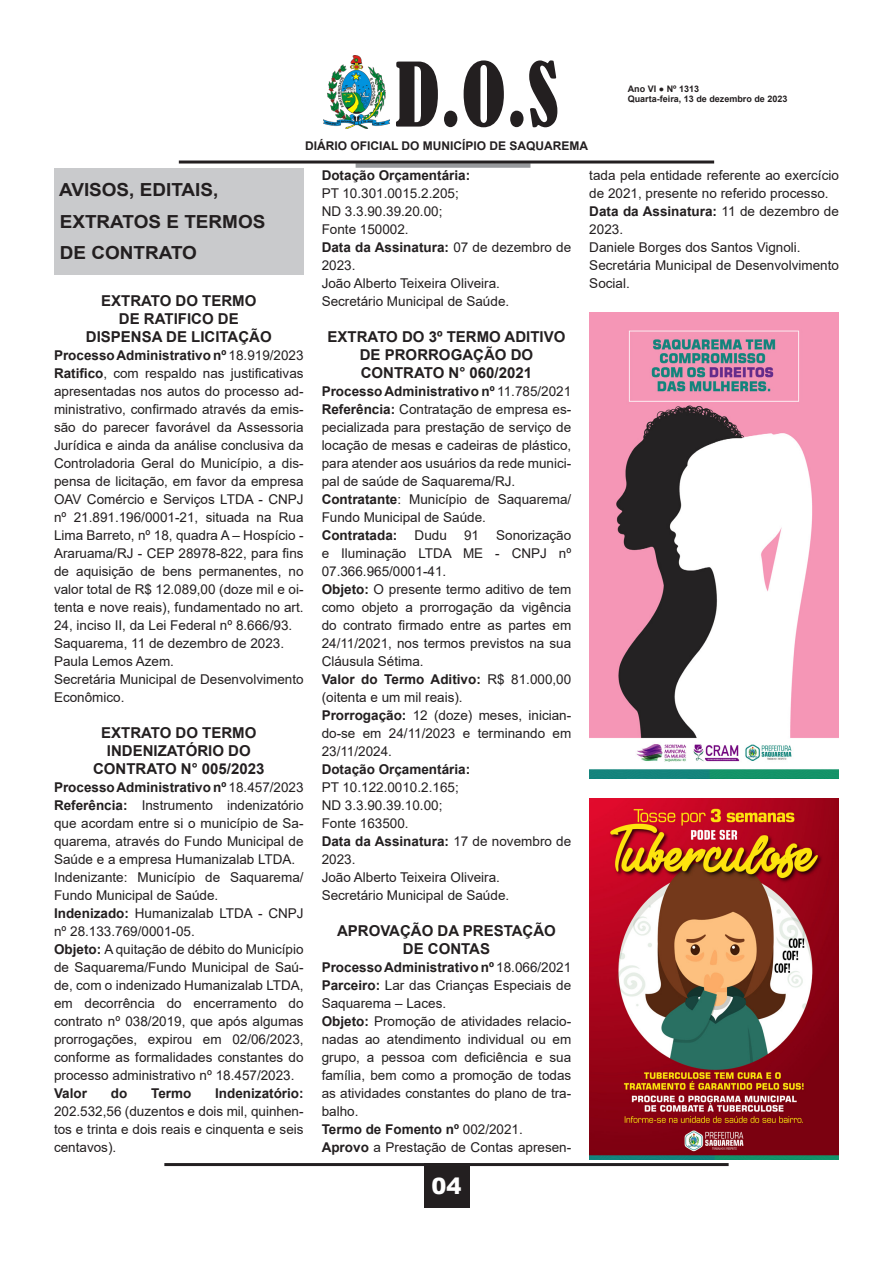
<style>
.page{position:relative;width:893px;height:1263px;background:#fff}
.page>*{position:absolute;margin:0;border:0;box-sizing:border-box;transform-origin:0 0}
.t1{font:condensed 82.5px "Bernard";color:#231f20}
.t2{font:900 22.5px "Arial";color:#fff}
.t3{font:700 18px "Arial";color:#231f20;scale:1.05 1}
.t4{font:700 15px/18px "Arial";color:#231f20;text-align:center}
.t5{font:13.5px/18px "Arial";color:#231f20}
.t6{font:700 13.5px "Arial";color:#231f20}
.t7{font:700 12px "Arial";color:#231f20}
.t8{font:700 9px/10.8px "Arial";color:#231f20}
.s1{font-weight:400}
.s2{font-weight:700}
</style>
<div class="page">
<hr style="left:164px;top:1163px;width:565px;height:3px;background:#231f20">
<div style="left:424px;top:1163px;width:45px;height:45px;background:#231f20"></div>
<img style="left:324px;top:55px;width:65px;height:73px">
<div style="left:356px;top:163px;width:174px;height:5px;background:#97999c"></div>
<hr style="left:179px;top:161px;width:535px;height:3px;background:#231f20">
<div style="left:55px;top:168px;width:249px;height:107px;background:#c9cacc"></div>
<img style="left:589px;top:312px;width:250px;height:466px">
<img style="left:589px;top:798px;width:250px;height:362px">
<h1 class="t1" style="left:395px;top:47px;width:165px">D.O.S</h1>
<p class="t7" style="left:305px;top:137px;width:285px">DIÁRIO OFICIAL DO MUNICÍPIO DE SAQUAREMA</p>
<p class="t8" style="left:628px;top:83px;width:161px">Ano VI ● Nº 1313<br>Quarta-feira, 13 de dezembro de 2023</p>
<p class="t3" style="left:59px;top:177px;width:153px">AVISOS, EDITAIS,</p>
<p class="t3" style="left:60px;top:209px;width:197px">EXTRATOS E TERMOS</p>
<p class="t3" style="left:60px;top:240px;width:132px">DE CONTRATO</p>
<p class="t4" style="left:101px;top:292px;width:157px">EXTRATO DO TERMO</p>
<p class="t4" style="left:119px;top:310px;width:121px">DE RATIFICO DE</p>
<p class="t4" style="left:86px;top:328px;width:187px">DISPENSA DE LICITAÇÃO</p>
<p class="t6" style="left:54px;top:346px;width:251px">Processo Administrativo nº <span class="s1">18.919/2023</span></p>
<p class="t5" style="left:54px;top:364px;width:251px;text-align:justify"><span class="s2">Ratifico</span>, com respaldo nas justificativas apresentadas nos autos do processo ad&shy;ministrativo, confirmado através da emis&shy;são do parecer favorável da Assessoria Jurídica e ainda da análise conclusiva da Controladoria Geral do Município, a dis&shy;pensa de licitação, em favor da empresa OAV Comércio e Serviços LTDA - CNPJ nº 21.891.196/0001-21, situada na Rua Lima Barreto, nº 18, quadra A – Hospício - Araruama/RJ - CEP 28978-822, para fins de aquisição de bens permanentes, no valor total de R$ 12.089,00 (doze mil e oi&shy;tenta e nove reais), fundamentado no art.<br>24, inciso II, da Lei Federal nº 8.666/93.</p>
<p class="t5" style="left:54px;top:634px;width:232px">Saquarema, 11 de dezembro de 2023.</p>
<p class="t5" style="left:54px;top:652px;width:122px">Paula Lemos Azem.</p>
<p class="t5" style="left:54px;top:670px;width:251px">Secretária Municipal de Desenvolvimento<br>Econômico.</p>
<p class="t4" style="left:101px;top:724px;width:157px">EXTRATO DO TERMO</p>
<p class="t4" style="left:107px;top:742px;width:145px">INDENIZATÓRIO DO</p>
<p class="t4" style="left:93px;top:760px;width:173px">CONTRATO N° 005/2023</p>
<p class="t6" style="left:54px;top:778px;width:251px">Processo Administrativo nº <span class="s1">18.457/2023</span></p>
<p class="t5" style="left:54px;top:796px;width:251px;text-align:justify"><span class="s2">Referência:</span> Instrumento indenizatório que acordam entre si o município de Sa&shy;quarema, através do Fundo Municipal de Saúde e a empresa Humanizalab LTDA.</p>
<p class="t5" style="left:54px;top:868px;width:251px">Indenizante: Município de Saquarema/<br>Fundo Municipal de Saúde.</p>
<p class="t5" style="left:54px;top:904px;width:251px"><span class="s2">Indenizado:</span> Humanizalab LTDA - CNPJ nº 28.133.769/0001-05.</p>
<p class="t5" style="left:54px;top:940px;width:251px;text-align:justify"><span class="s2">Objeto:</span> A quitação de débito do Município de Saquarema/Fundo Municipal de Saú&shy;de, com o indenizado Humanizalab LTDA, em decorrência do encerramento do contrato nº 038/2019, que após algumas prorrogações, expirou em 02/06/2023, conforme as formalidades constantes do processo administrativo nº 18.457/2023.</p>
<p class="t6" style="left:54px;top:1084px;width:35px">Valor</p>
<p class="t6" style="left:111px;top:1084px;width:18px">do</p>
<p class="t6" style="left:151px;top:1084px;width:42px">Termo</p>
<p class="t5" style="left:54px;top:1084px;width:251px;text-align:justify;text-indent:161px"><span class="s2">Indenizatório:<br></span>202.532,56 (duzentos e dois mil, quinhen&shy;tos e trinta e dois reais e cinquenta e seis centavos).</p>
<p class="t6" style="left:322px;top:166px;width:150px">Dotação Orçamentária:</p>
<p class="t5" style="left:322px;top:184px;width:139px">PT 10.301.0015.2.205;</p>
<p class="t5" style="left:322px;top:202px;width:122px">ND 3.3.90.39.20.00;</p>
<p class="t5" style="left:322px;top:220px;width:89px">Fonte 150002.</p>
<p class="t5" style="left:322px;top:238px;width:251px"><span class="s2">Data da Assinatura:</span> 07 de dezembro de<br>2023.</p>
<p class="t5" style="left:322px;top:274px;width:180px">João Alberto Teixeira Oliveira.</p>
<p class="t5" style="left:322px;top:292px;width:189px">Secretário Municipal de Saúde.</p>
<p class="t4" style="left:328px;top:328px;width:239px">EXTRATO DO 3º TERMO ADITIVO<br>DE PRORROGAÇÃO DO</p>
<p class="t4" style="left:361px;top:364px;width:173px">CONTRATO N° 060/2021</p>
<p class="t6" style="left:322px;top:382px;width:251px">Processo Administrativo nº <span class="s1">11.785/2021</span></p>
<p class="t5" style="left:322px;top:400px;width:251px;text-align:justify"><span class="s2">Referência:</span> Contratação de empresa es&shy;pecializada para prestação de serviço de locação de mesas e cadeiras de plástico, para atender aos usuários da rede munici&shy;pal de saúde de Saquarema/RJ.</p>
<p class="t5" style="left:322px;top:490px;width:251px"><span class="s2">Contratante</span>: Município de Saquarema/<br>Fundo Municipal de Saúde.</p>
<p class="t6" style="left:322px;top:526px;width:77px">Contratada:</p>
<p class="t5" style="left:415px;top:526px;width:34px">Dudu</p>
<p class="t5" style="left:464px;top:526px;width:17px">91</p>
<p class="t5" style="left:322px;top:526px;width:251px;text-align:justify;text-indent:175px">Sonorização e Iluminação LTDA ME - CNPJ nº 07.366.965/0001-41.</p>
<p class="t5" style="left:322px;top:580px;width:251px;text-align:justify"><span class="s2">Objeto:</span> O presente termo aditivo de tem como objeto a prorrogação da vigência do contrato firmado entre as partes em 24/11/2021, nos termos previstos na sua Cláusula Sétima.</p>
<p class="t5" style="left:322px;top:670px;width:251px"><span class="s2">Valor do Termo Aditivo:</span> R$ 81.000,00 (oitenta e um mil reais).</p>
<p class="t5" style="left:322px;top:706px;width:251px;text-align:justify"><span class="s2">Prorrogação:</span> 12 (doze) meses, inician&shy;do-se em 24/11/2023 e terminando em 23/11/2024.</p>
<p class="t6" style="left:322px;top:760px;width:150px">Dotação Orçamentária:</p>
<p class="t5" style="left:322px;top:778px;width:139px">PT 10.122.0010.2.165;</p>
<p class="t5" style="left:322px;top:796px;width:122px">ND 3.3.90.39.10.00;</p>
<p class="t5" style="left:322px;top:814px;width:89px">Fonte 163500.</p>
<p class="t5" style="left:322px;top:832px;width:251px"><span class="s2">Data da Assinatura:</span> 17 de novembro de<br>2023.</p>
<p class="t5" style="left:322px;top:868px;width:180px">João Alberto Teixeira Oliveira.</p>
<p class="t5" style="left:322px;top:886px;width:189px">Secretário Municipal de Saúde.</p>
<p class="t4" style="left:337px;top:922px;width:220px">APROVAÇÃO DA PRESTAÇÃO</p>
<p class="t4" style="left:403px;top:940px;width:89px">DE CONTAS</p>
<p class="t6" style="left:322px;top:958px;width:251px">Processo Administrativo nº <span class="s1">18.066/2021</span></p>
<p class="t5" style="left:322px;top:976px;width:251px"><span class="s2">Parceiro:</span> Lar das Crianças Especiais de<br>Saquarema – Laces.</p>
<p class="t5" style="left:322px;top:1012px;width:251px;text-align:justify"><span class="s2">Objeto:</span> Promoção de atividades relacio&shy;nadas ao atendimento individual ou em grupo, a pessoa com deficiência e sua família, bem como a promoção de todas as atividades constantes do plano de tra&shy;balho.</p>
<p class="t6" style="left:322px;top:1120px;width:203px">Termo de Fomento nº <span class="s1">002/2021.</span></p>
<p class="t5" style="left:322px;top:1138px;width:251px"><span class="s2">Aprovo</span> a Prestação de Contas apresen-</p>
<h2 class="t2" style="left:431px;top:1170px;width:32px">04</h2>
<p class="t5" style="left:589px;top:166px;width:251px">tada pela entidade referente ao exercício de 2021, presente no referido processo.</p>
<p class="t5" style="left:589px;top:202px;width:251px"><span class="s2">Data da Assinatura:</span> 11 de dezembro de<br>2023.</p>
<p class="t5" style="left:589px;top:238px;width:213px">Daniele Borges dos Santos Vignoli.</p>
<p class="t5" style="left:589px;top:256px;width:251px">Secretária Municipal de Desenvolvimento<br>Social.</p>
</div>
